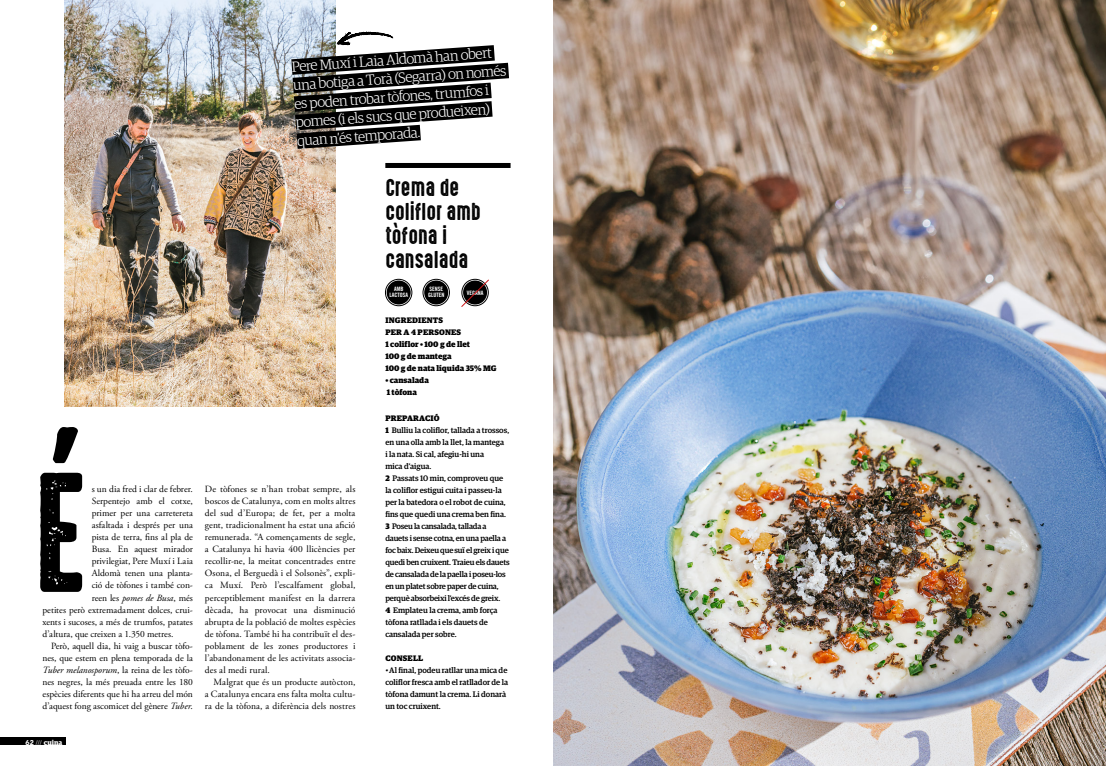
<style>
.page{position:relative;width:1106px;height:766px;background:#fff}
.page>*{position:absolute;margin:0;border:0;box-sizing:border-box;transform-origin:0 0}
.Per_defecte{font:152.9px "High Voltage Rough";color:#000}
.Per_defecte-2{font:22px/24px "High Voltage Rough";color:#000}
.destacado_grande{font:300 14.7px/18.6px "Guardian Egyp";color:#fff}
.texto_general_capitu{font:9.5px/12px "Adobe Garamond Pro";color:#000;text-align:justify}
.per_a_receta{font:500 8px/12px "Guardian Egyp";color:#000}
.per_a_receta-2{font:500 8px/12px "Guardian Egyp";letter-spacing:-.02em;color:#000}
.t1{font:900 8px "Guardian Egyp";color:#000}
.t2{font:900 8px/12px "Guardian Egyp";letter-spacing:.02em;color:#000}
.t3{font:700 7px "Guardian Egyp";color:#fff}
.t4{font:6px "Trade Gothic Bold Cond Twenty";color:#fff}
.s1{font-style:italic}
.s2{font-family:"Avenir";font-weight:900}
.s3{font-family:"Clarendon";font-weight:300}
.s4{font-weight:900}
.s5{font-weight:300;font-style:italic}
</style>
<div class="page">
<div style="left:0;top:737px;width:65px;height:7px;background:#000"></div>
<img style="left:553px;top:0;width:553px;height:765px">
<div style="left:423px;top:279px;width:26px;height:27px;border:1px solid #000;border-radius:50%"></div>
<div style="left:424px;top:280px;width:24px;height:24px;background:#000;border-radius:50%"></div>
<div style="left:385px;top:279px;width:27px;height:27px;border:1px solid #000;border-radius:50%"></div>
<div style="left:386px;top:280px;width:24px;height:24px;background:#000;border-radius:50%"></div>
<img style="left:65px;top:0;width:270px;height:406px">
<div style="left:385px;top:163px;width:125px;height:5px;background:#000"></div>
<svg style="left:275px;top:22px;width:234px;height:136px"></svg>
<svg style="left:461px;top:278px;width:28px;height:29px"></svg>
<p class="Per_defecte" style="left:33px;top:449px;width:55px">É</p>
<p class="texto_general_capitu" style="left:92px;top:483px;width:103px">s un dia fred i clar de febrer.</p>
<p class="texto_general_capitu" style="left:92px;top:495px;width:103px">Serpentejo amb el cotxe,</p>
<p class="texto_general_capitu" style="left:92px;top:507px;width:103px">primer per una carretereta</p>
<p class="texto_general_capitu" style="left:92px;top:519px;width:103px">asfaltada i després per una</p>
<p class="texto_general_capitu" style="left:92px;top:531px;width:103px">pista de terra, fins al pla de</p>
<p class="texto_general_capitu" style="left:92px;top:543px;width:103px">Busa. En aquest mirador</p>
<p class="texto_general_capitu" style="left:92px;top:555px;width:103px">privilegiat, Pere Muxí i Laia</p>
<p class="texto_general_capitu" style="left:92px;top:567px;width:103px">Aldomà tenen una planta-</p>
<p class="texto_general_capitu" style="left:92px;top:579px;width:103px">ció de tòfones i també con-</p>
<p class="texto_general_capitu" style="left:92px;top:591px;width:103px">reen les <span class="s1">pomes de Busa</span>, més</p>
<p class="texto_general_capitu" style="left:42px;top:603px;width:152px">petites però extremadament dolces, crui-</p>
<p class="texto_general_capitu" style="left:42px;top:615px;width:152px">xents i sucoses, a més de trumfos, patates</p>
<p class="texto_general_capitu" style="left:42px;top:627px;width:132px">d’altura, que creixen a 1.350 metres.</p>
<p class="texto_general_capitu" style="left:42px;top:639px;width:152px;text-indent:9px">Però, aquell dia, hi vaig a buscar tòfo&shy;nes, que estem en plena temporada de la <span class="s1">Tuber melanosporum</span>, la reina de les tòfo&shy;nes negres, la més preuada entre les 180 espècies diferents que hi ha arreu del món d’aquest fong ascomicet del gènere <span class="s1">Tuber</span>.</p>
<p class="t3" style="left:26px;top:736px;width:38px"><span class="s2">62</span> <span class="s3">///</span> cuina</p>
<p class="destacado_grande" style="left:291px;top:56px;width:215px;rotate:-4deg">Pere Muxí i Laia Aldomà han obert una botiga a Torà (Segarra) on només es poden trobar tòfones, trumfos i pomes (i els sucs que produeixen) quan n’és temporada.</p>
<p class="Per_defecte-2" style="left:385px;top:176px;width:97px">Crema de coliflor amb tòfona i cansalada</p>
<p class="texto_general_capitu" style="left:205px;top:483px;width:152px">De tòfones se n’han trobat sempre, als boscos de Catalunya, com en molts altres del sud d’Europa; de fet, per a molta gent, tradicionalment ha estat una afició remunerada. “A començaments de segle, a Catalunya hi havia 400 llicències per recollir-ne, la meitat concentrades entre Osona, el Berguedà i el Solsonès”, expli&shy;ca Muxí. Però l’escalfament global, perceptiblement manifest en la darrera dècada, ha provocat una disminució abrupta de la població de moltes espècies de tòfona. També hi ha contribuït el des&shy;poblament de les zones productores i l’abandonament de les activitats associa&shy;des al medi rural.</p>
<p class="texto_general_capitu" style="left:205px;top:675px;width:152px;text-indent:9px">Malgrat que és un producte autòcton, a Catalunya encara ens falta molta cultu&shy;ra de la tòfona, a diferència dels nostres</p>
<p class="t4" style="left:394px;top:285px;width:11px">AMB</p>
<p class="t4" style="left:389px;top:291px;width:20px">LACTOSA</p>
<p class="t4" style="left:429px;top:285px;width:15px">SENSE</p>
<p class="t4" style="left:428px;top:291px;width:18px">GLUTEN</p>
<p class="t4" style="left:467px;top:288px;width:18px">VEGANA</p>
<p class="t2" style="left:385px;top:313px;width:77px">INGREDIENTS<br>PER A 4 PERSONES</p>
<p class="t1" style="left:385px;top:337px;width:86px">1 coliflor • 100 g de llet</p>
<p class="t1" style="left:385px;top:349px;width:68px">100 g de mantega</p>
<p class="t1" style="left:385px;top:361px;width:113px">100 g de nata líquida 35% MG</p>
<p class="t1" style="left:385px;top:373px;width:45px">• cansalada</p>
<p class="t1" style="left:387px;top:385px;width:32px">1 tòfona</p>
<p class="t2" style="left:385px;top:411px;width:56px">PREPARACIÓ</p>
<p class="per_a_receta" style="left:385px;top:423px;width:125px"><span class="s4">1</span> Bulliu la coliflor, tallada a trossos, en una olla amb la llet, la mantega</p>
<p class="per_a_receta" style="left:385px;top:447px;width:100px">i la nata. Si cal, afegiu-hi una mica d’aigua.</p>
<p class="per_a_receta" style="left:385px;top:471px;width:122px"><span class="s4">2</span> Passats 10 min, comproveu que la coliflor estigui cuita i passeu-la per la batedora o el robot de cuina, fins que quedi una crema ben fina.</p>
<p class="per_a_receta-2" style="left:385px;top:519px;width:126px"><span class="s4">3</span> Poseu la cansalada, tallada a dauets i sense cotna, en una paella a foc baix. Deixeu que suï el greix i que quedi ben cruixent. Traieu els dauets de cansalada de la paella i poseu-los en un platet sobre paper de cuina, perquè absorbeixi l’excés de greix.</p>
<p class="per_a_receta" style="left:385px;top:603px;width:114px"><span class="s4">4</span> Emplateu la crema, amb força tòfona ratllada i els dauets de cansalada per sobre.</p>
<p class="t2" style="left:385px;top:651px;width:39px">CONSELL</p>
<p class="per_a_receta" style="left:385px;top:663px;width:124px"><span class="s5">•</span>Al final, podeu ratllar una mica de coliflor fresca amb el ratllador de la tòfona damunt la crema. Li donarà un toc cruixent.</p>
</div>
